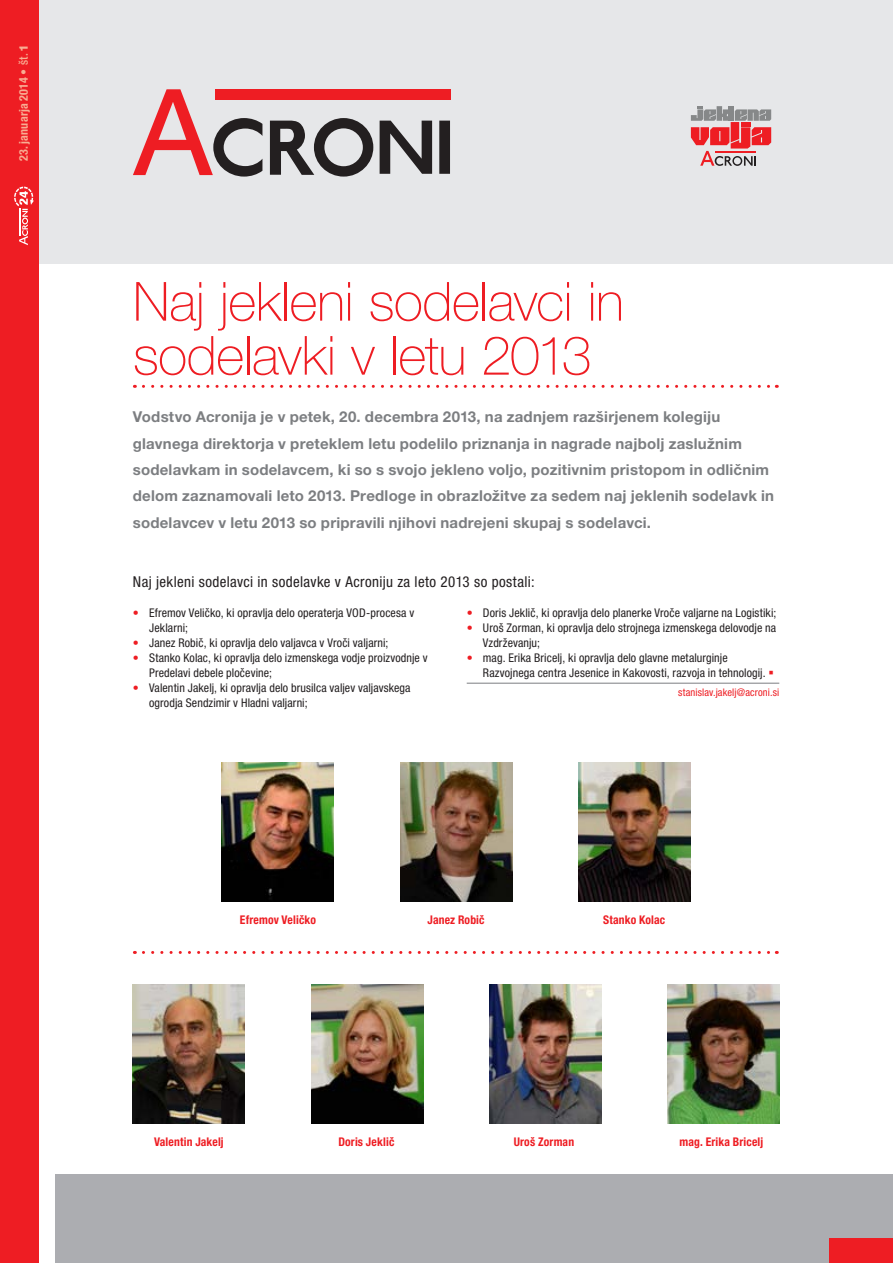
<style>
.page{position:relative;width:893px;height:1263px;background:#fff}
.page>*{position:absolute;margin:0;border:0;box-sizing:border-box;transform-origin:0 0}
.t1{font:100 54px/54px "Helvetica Neue LT Pro";letter-spacing:-.01em;color:#ee1d23}
.t2{font:700 15px/26.4px "Helvetica Neue LT Pro";letter-spacing:.015em;color:#7c7e81}
.t3{font:condensed 15px "Helvetica Neue LT Pro";letter-spacing:.025em;color:#231f20}
.t4{font:condensed 12px/15px "Helvetica Neue LT Pro";letter-spacing:.005em;color:#231f20}
.t5{font:700 condensed 12px "Helvetica Neue LT Pro";letter-spacing:.015em;color:#ee1d23}
.t6{font:700 condensed 12px "Helvetica Neue LT Pro";letter-spacing:.015em;color:#f8ae93}
.t7{font:condensed 10.5px "Helvetica Neue LT Pro";letter-spacing:.01em;color:#ee1d23}
.s1{font-weight:500}
.s2{font-weight:800;font-stretch:normal}
.s3{color:#ee1d23}
</style>
<div class="page">
<div style="left:55px;top:1174px;width:838px;height:89px;background:#acadb1"></div>
<div style="left:38px;top:0;width:855px;height:264px;background:#e6e7e9"></div>
<div style="left:0;top:0;width:38px;height:1263px;background:#ee1d23"></div>
<svg style="left:691px;top:106px;width:80px;height:60px"></svg>
<svg style="left:133px;top:89px;width:317px;height:88px"></svg>
<div style="left:215px;top:90px;width:236px;height:10px;background:#ee1d23"></div>
<div style="left:829px;top:1239px;width:64px;height:24px;background:#ee1d23"></div>
<svg style="left:14px;top:187px;width:20px;height:58px"></svg>
<hr style="left:467px;top:683px;width:312px;height:1px;background:#7c7e81">
<svg style="left:143px;top:385px;width:634px;height:3px"></svg>
<svg style="left:143px;top:951px;width:634px;height:3px"></svg>
<img style="left:222px;top:763px;width:112px;height:139px">
<img style="left:400px;top:763px;width:112px;height:139px">
<img style="left:578px;top:763px;width:112px;height:139px">
<img style="left:133px;top:985px;width:112px;height:139px">
<img style="left:311px;top:985px;width:112px;height:139px">
<img style="left:489px;top:985px;width:112px;height:139px">
<img style="left:667px;top:985px;width:112px;height:139px">
<p class="t6" style="left:17px;top:161px;width:119px;rotate:-90deg">23. januarja 2014 • <span class="s1">št.</span><span class="s2">1</span></p>
<h1 class="t1" style="left:133px;top:274px;width:493px">Naj jekleni sodelavci in sodelavki v letu 2013</h1>
<p class="t2" style="left:133px;top:403px;width:643px">Vodstvo Acronija je v petek, 20. decembra 2013, na zadnjem razširjenem kolegiju glavnega direktorja v preteklem letu podelilo priznanja in nagrade najbolj zaslužnim sodelavkam in sodelavcem, ki so s svojo jekleno voljo, pozitivnim pristopom in odličnim delom zaznamovali leto 2013. Predloge in obrazložitve za sedem naj jeklenih sodelavk in sodelavcev v letu 2013 so pripravili njihovi nadrejeni skupaj s sodelavci.</p>
<p class="t3" style="left:133px;top:573px;width:403px">Naj jekleni sodelavci in sodelavke v Acroniju za leto 2013 so postali:</p>
<p class="t4" style="left:149px;top:605px;width:267px;text-indent:-16px"><span class="s3">•</span> Efremov Veličko, ki opravlja delo operaterja VOD-procesa v<br>Jeklarni;</p>
<p class="t4" style="left:133px;top:635px;width:257px"><span class="s3">•</span> Janez Robič, ki opravlja delo valjavca v Vroči valjarni;</p>
<p class="t4" style="left:149px;top:650px;width:280px;text-indent:-16px"><span class="s3">•</span> Stanko Kolac, ki opravlja delo izmenskega vodje proizvodnje v<br>Predelavi debele pločevine;</p>
<p class="t4" style="left:149px;top:680px;width:263px;text-indent:-16px"><span class="s3">•</span> Valentin Jakelj, ki opravlja delo brusilca valjev valjavskega ogrodja Sendzimir v Hladni valjarni;</p>
<p class="t4" style="left:467px;top:605px;width:311px"><span class="s3">•</span> Doris Jeklič, ki opravlja delo planerke Vroče valjarne na Logistiki;</p>
<p class="t4" style="left:483px;top:620px;width:295px;text-indent:-16px"><span class="s3">•</span> Uroš Zorman, ki opravlja delo strojnega izmenskega delovodje na<br>Vzdrževanju;</p>
<p class="t4" style="left:483px;top:650px;width:293px;text-indent:-16px"><span class="s3">•</span> mag. Erika Bricelj, ki opravlja delo glavne metalurginje<br>Razvojnega centra Jesenice in Kakovosti, razvoja in tehnologij. <span class="s3">▪</span></p>
<p class="t7" style="left:678px;top:686px;width:103px">stanislav.jakelj@acroni.si</p>
<p class="t5" style="left:240px;top:913px;width:78px">Efremov Veličko</p>
<p class="t5" style="left:427px;top:913px;width:59px">Janez Robič</p>
<p class="t5" style="left:603px;top:913px;width:64px">Stanko Kolac</p>
<p class="t5" style="left:154px;top:1135px;width:71px">Valentin Jakelj</p>
<p class="t5" style="left:338px;top:1135px;width:57px">Doris Jeklič</p>
<p class="t5" style="left:514px;top:1135px;width:62px">Uroš Zorman</p>
<p class="t5" style="left:680px;top:1135px;width:85px">mag. Erika Bricelj</p>
</div>
